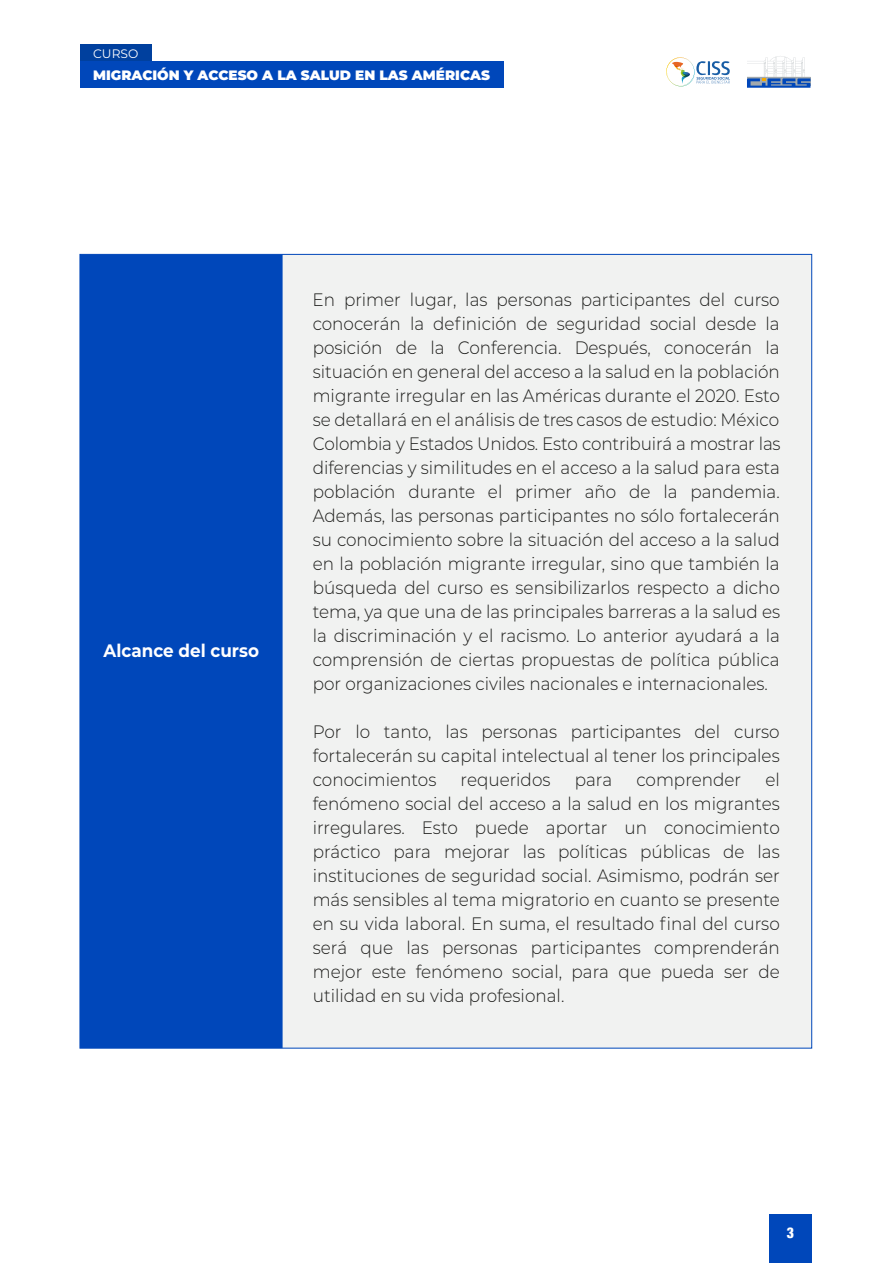
<style>
.page{position:relative;width:893px;height:1263px;background:#fff}
.page>*{position:absolute;margin:0;border:0;box-sizing:border-box;transform-origin:0 0}
.t1{font:300 18px/24px "Montserrat";color:#1d1d1b;text-align:justify;scale:.94 1}
.t2{font:700 18px "Montserrat";color:#fff;scale:.93 1}
.t3{font:900 condensed 15px "Helvetica Neue";color:#fff;scale:.93 1}
.t4{font:900 13.65px "Montserrat";color:#fff}
.t5{font:12.3px "Montserrat";color:#fff}
</style>
<div class="page">
<div style="left:769px;top:1215px;width:43px;height:48px;background:#0047ba"></div>
<svg style="left:747px;top:56px;width:63px;height:32px"></svg>
<svg style="left:666px;top:57px;width:64px;height:29px"></svg>
<div style="left:283px;top:256px;width:527px;height:790px;background:#f1f2f1"></div>
<div style="left:82px;top:256px;width:201px;height:790px;background:#0047ba"></div>
<div style="left:80px;top:44px;width:71px;height:19px;background:#00409e"></div>
<div style="left:80px;top:62px;width:423px;height:26px;background:#0047ba"></div>
<p class="t5" style="left:93px;top:45px;width:47px">CURSO</p>
<p class="t4" style="left:93px;top:65px;width:398px">MIGRACIÓN Y ACCESO A LA SALUD EN LAS AMÉRICAS</p>
<p class="t2" style="left:104px;top:637px;width:169px">Alcance del curso</p>
<p class="t1" style="left:313px;top:287px;width:499px">En primer lugar, las personas participantes del curso conocerán la definición de seguridad social desde la posición de la Conferencia. Después, conocerán la situación en general del acceso a la salud en la población migrante irregular en las Américas durante el 2020. Esto se detallará en el análisis de tres casos de estudio: México Colombia y Estados Unidos. Esto contribuirá a mostrar las diferencias y similitudes en el acceso a la salud para esta población durante el primer año de la pandemia.<br>Además, las personas participantes no sólo fortalecerán su conocimiento sobre la situación del acceso a la salud en la población migrante irregular, sino que también la búsqueda del curso es sensibilizarlos respecto a dicho tema, ya que una de las principales barreras a la salud es la discriminación y el racismo. Lo anterior ayudará a la comprensión de ciertas propuestas de política pública por organizaciones civiles nacionales e internacionales.</p>
<p class="t1" style="left:313px;top:719px;width:498px">Por lo tanto, las personas participantes del curso fortalecerán su capital intelectual al tener los principales conocimientos</p>
<p class="t1" style="left:313px;top:767px;width:498px;text-indent:453px">el fenómeno social del acceso a la salud en los migrantes irregulares. Esto puede aportar un conocimiento práctico para mejorar las políticas públicas de las instituciones de seguridad social. Asimismo, podrán ser más sensibles al tema migratorio en cuanto se presente en su vida laboral. En suma, el resultado final del curso será que las personas participantes comprenderán mejor este fenómeno social, para que pueda ser de utilidad en su vida profesional.</p>
<p class="t1" style="left:461px;top:767px;width:97px">requeridos</p>
<p class="t1" style="left:575px;top:767px;width:41px">para</p>
<p class="t1" style="left:636px;top:767px;width:113px">comprender</p>
<p class="t3" style="left:787px;top:1220px;width:9px">3</p>
</div>
